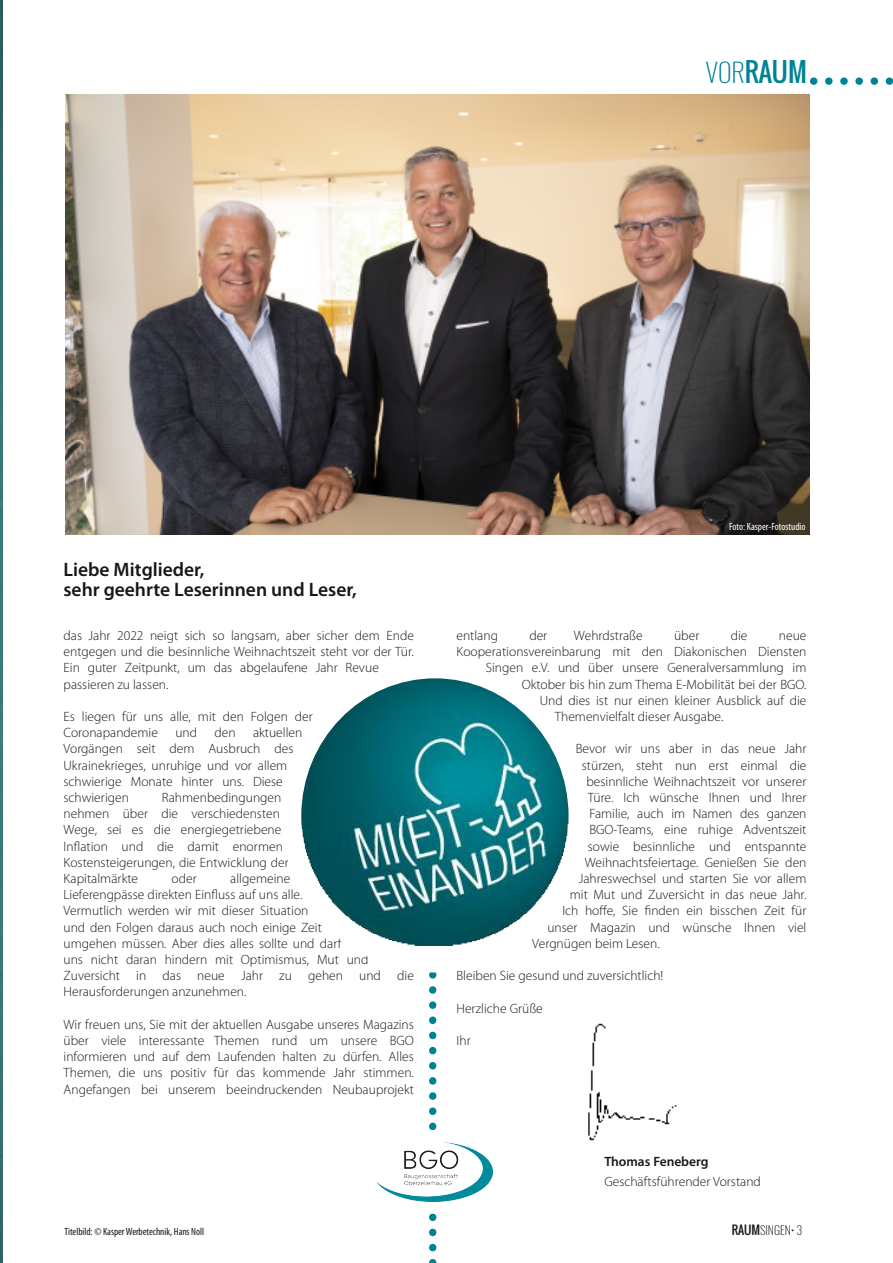
<style>
.page{position:relative;width:893px;height:1263px;background:#fff}
.page>*{position:absolute;margin:0;border:0;box-sizing:border-box;transform-origin:0 0}
.t1{font:26.25px "Oswald";color:#008296}
.t2{font:600 19.5px/20.7px "Myriad Pro";color:#181715}
.t3{font:300 13.5px/16.2px "Myriad Pro";color:#181715}
.t4{font:600 13.5px "Myriad Pro";letter-spacing:-.005em;color:#181715}
.t5{font:200 12px "Oswald";letter-spacing:-.005em;color:#181715}
.t6{font:condensed 10.5px "Myriad Pro";letter-spacing:-.005em;color:#181715}
.t7{font:condensed 10.5px "Myriad Pro";letter-spacing:-.005em;color:#fff}
.s1{font-weight:200}
.s2{font-weight:400}
</style>
<div class="page">
<svg style="left:429px;top:972px;width:7px;height:291px"></svg>
<img style="left:65px;top:95px;width:744px;height:440px">
<img style="left:588px;top:1023px;width:89px;height:118px">
<img style="left:301px;top:678px;width:267px;height:267px">
<svg style="left:813px;top:77px;width:80px;height:8px"></svg>
<img style="left:0;top:0;width:2px;height:1263px">
<div style="left:363px;top:1136px;width:147px;height:77px;background:#fff"></div>
<img style="left:376px;top:1142px;width:117px;height:59px">
<h1 class="t1" style="left:705px;top:52px;width:103px"><span class="s1">VOR</span>RAUM</h1>
<h2 class="t2" style="left:64px;top:560px;width:295px">Liebe Mitglieder,<br>sehr geehrte Leserinnen und Leser,</h2>
<p class="t3" style="left:64px;top:628px;width:352px">das Jahr 2022 neigt sich so langsam, aber sicher dem Ende entgegen und die besinnliche Weihnachtszeit steht vor der Tür.<br>Ein guter Zeitpunkt, um das abgelaufene Jahr Revue passieren zu lassen.</p>
<p class="t3" style="left:64px;top:709px;width:251px">Es liegen für uns alle, mit den Folgen der<br>Coronapandemie</p>
<p class="t3" style="left:64px;top:726px;width:240px;text-indent:190px">aktuellen<br>Vorgängen seit dem Ausbruch des<br>Ukrainekrieges, unruhige und vor allem schwierige Monate hinter uns. Diese schwierigen</p>
<p class="t3" style="left:175px;top:726px;width:23px">und</p>
<p class="t3" style="left:215px;top:726px;width:23px">den</p>
<p class="t3" style="left:64px;top:790px;width:227px;text-indent:98px">Rahmenbedingungen nehmen über die verschiedensten<br>Wege, sei es die energiegetriebene<br>Inflation und die damit enormen<br>Kostensteigerungen, die Entwicklung der<br>Kapitalmärkte</p>
<p class="t3" style="left:64px;top:871px;width:352px;text-indent:167px">allgemeine<br>Lieferengpässe direkten Einfluss auf uns alle.<br>Vermutlich werden wir mit dieser Situation<br>und den Folgen daraus auch noch einige Zeit<br>umgehen müssen. Aber dies alles sollte und darf<br>uns nicht daran hindern mit Optimismus, Mut und Zuversicht in das neue Jahr zu gehen und die Herausforderungen anzunehmen.</p>
<p class="t3" style="left:64px;top:1017px;width:352px;text-align:justify">Wir freuen uns, Sie mit der aktuellen Ausgabe unseres Magazins über viele interessante Themen rund um unsere BGO informieren und auf dem Laufenden halten zu dürfen. Alles Themen, die uns positiv für das kommende Jahr stimmen.<br>Angefangen bei unserem beeindruckenden Neubauprojekt</p>
<p class="t3" style="left:172px;top:871px;width:27px">oder</p>
<p class="t6" style="left:65px;top:1227px;width:141px">Titelbild: © KasperWerbetechnik, Hans Noll</p>
<p class="t7" style="left:729px;top:522px;width:78px">Foto: Kasper-Fotostudio</p>
<p class="t3" style="left:456px;top:628px;width:43px">entlang</p>
<p class="t3" style="left:529px;top:628px;width:19px">der</p>
<p class="t3" style="left:574px;top:628px;width:70px">Wehrdstraße</p>
<p class="t3" style="left:674px;top:628px;width:27px">über</p>
<p class="t3" style="left:731px;top:628px;width:18px">die</p>
<p class="t3" style="left:779px;top:628px;width:29px">neue</p>
<p class="t3" style="left:456px;top:645px;width:352px">Kooperationsvereinbarung mit den Diakonischen Diensten</p>
<p class="t3" style="left:486px;top:661px;width:322px">Singen e.V. und über unsere Generalversammlung im</p>
<p class="t3" style="left:522px;top:677px;width:286px">Oktober bis hin zum Thema E-Mobilität bei der BGO.</p>
<p class="t3" style="left:540px;top:693px;width:268px">Und dies ist nur einen kleiner Ausblick auf die</p>
<p class="t3" style="left:555px;top:709px;width:170px">Themenvielfalt dieser Ausgabe.</p>
<p class="t3" style="left:576px;top:742px;width:232px">Bevor wir uns aber in das neue Jahr</p>
<p class="t3" style="left:582px;top:758px;width:226px">stürzen, steht nun erst einmal die</p>
<p class="t3" style="left:586px;top:774px;width:222px">besinnliche Weihnachtszeit vor unserer</p>
<p class="t3" style="left:588px;top:790px;width:220px">Türe. Ich wünsche Ihnen und Ihrer</p>
<p class="t3" style="left:589px;top:807px;width:219px">Familie, auch im Namen des ganzen</p>
<p class="t3" style="left:589px;top:823px;width:219px">BGO-Teams, eine ruhige Adventszeit</p>
<p class="t3" style="left:588px;top:839px;width:220px">sowie besinnliche und entspannte</p>
<p class="t3" style="left:585px;top:855px;width:223px">Weihnachtsfeiertage. Genießen Sie den</p>
<p class="t3" style="left:579px;top:871px;width:229px">Jahreswechsel und starten Sie vor allem</p>
<p class="t3" style="left:570px;top:888px;width:238px">mit Mut und Zuversicht in das neue Jahr.</p>
<p class="t3" style="left:562px;top:904px;width:246px">Ich hoffe, Sie finden ein bisschen Zeit für</p>
<p class="t3" style="left:547px;top:920px;width:261px">unser Magazin und wünsche Ihnen viel</p>
<p class="t3" style="left:532px;top:936px;width:129px">Vergnügen beim Lesen.</p>
<p class="t3" style="left:456px;top:969px;width:208px">Bleiben Sie gesund und zuversichtlich!</p>
<p class="t3" style="left:456px;top:1001px;width:88px">Herzliche Grüße</p>
<p class="t3" style="left:456px;top:1033px;width:16px">Ihr</p>
<p class="t4" style="left:604px;top:1156px;width:106px">Thomas Feneberg</p>
<p class="t3" style="left:604px;top:1175px;width:158px">Geschäftsführender Vorstand</p>
<p class="t5" style="left:732px;top:1221px;width:72px"><span class="s2">RAUM</span>SINGEN• 3</p>
</div>
